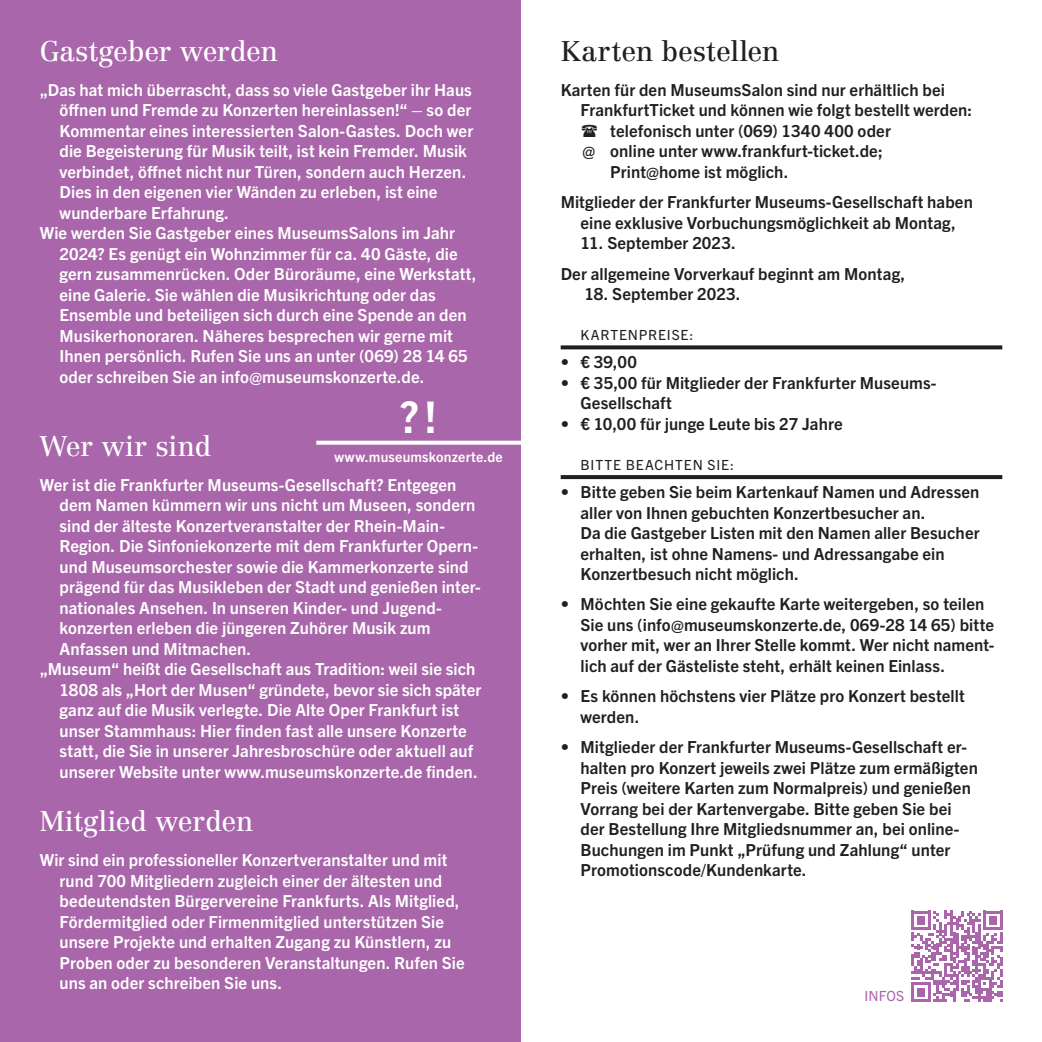
<style>
.page{position:relative;width:1042px;height:1042px;background:#fff}
.page>*{position:absolute;margin:0;border:0;box-sizing:border-box;transform-origin:0 0}
.t1{font:700 43.75px "Trade Gothic Next LT Pro";color:#fff}
.t2{font:28px "Centennial LT Std";letter-spacing:-.01em;color:#fff}
.t3{font:28px "Centennial LT Std";color:#231f20}
.t4{font:700 16.62px/20.5px "Trade Gothic Next LT Pro";letter-spacing:.005em;color:#fff}
.t5{font:700 16.62px/20.5px "Trade Gothic Next LT Pro";letter-spacing:.005em;color:#231f20}
.t6{font:14px "Trade Gothic Next LT Pro";letter-spacing:.06em;color:#231f20}
.t7{font:700 14px "Trade Gothic Next LT Pro";letter-spacing:.01em;color:#fff}
.t8{font:14px "Trade Gothic Next LT Pro";color:#a966aa}
</style>
<div class="page">
<div style="left:0;top:0;width:521px;height:1042px;background:#a966aa"></div>
<svg style="left:561px;top:345px;width:441px;height:4px;background:#383435"></svg>
<svg style="left:561px;top:475px;width:441px;height:4px;background:#272324"></svg>
<svg style="left:911px;top:911px;width:91px;height:91px"></svg>
<svg style="left:316px;top:441px;width:205px;height:4px"></svg>
<h2 class="t2" style="left:40px;top:34px;width:240px">Gastgeber werden</h2>
<p class="t4" style="left:40px;top:78px;width:434px">„Das hat mich überrascht, dass so viele Gastgeber ihr Haus</p>
<p class="t4" style="left:60px;top:99px;width:413px">öffnen und Fremde zu Konzerten hereinlassen!“ – so der</p>
<p class="t4" style="left:60px;top:119px;width:415px">Kommentar eines interessierten Salon-Gastes. Doch wer</p>
<p class="t4" style="left:60px;top:140px;width:409px">die Begeisterung für Musik teilt, ist kein Fremder. Musik</p>
<p class="t4" style="left:60px;top:160px;width:408px">verbindet, öffnet nicht nur Türen, sondern auch Herzen.</p>
<p class="t4" style="left:60px;top:181px;width:379px">Dies in den eigenen vier Wänden zu erleben, ist eine</p>
<p class="t4" style="left:60px;top:201px;width:171px">wunderbare Erfahrung.</p>
<p class="t4" style="left:40px;top:222px;width:417px">Wie werden Sie Gastgeber eines MuseumsSalons im Jahr</p>
<p class="t4" style="left:60px;top:242px;width:400px">2024? Es genügt ein Wohnzimmer für ca. 40 Gäste, die</p>
<p class="t4" style="left:60px;top:263px;width:418px">gern zusammenrücken. Oder Büroräume, eine Werkstatt,</p>
<p class="t4" style="left:60px;top:283px;width:378px">eine Galerie. Sie wählen die Musikrichtung oder das</p>
<p class="t4" style="left:60px;top:304px;width:409px">Ensemble und beteiligen sich durch eine Spende an den</p>
<p class="t4" style="left:60px;top:324px;width:395px">Musikerhonoraren. Näheres besprechen wir gerne mit</p>
<p class="t4" style="left:60px;top:345px;width:410px">Ihnen persönlich. Rufen Sie uns an unter (069) 28 14 65</p>
<p class="t4" style="left:60px;top:365px;width:366px">oder schreiben Sie an info@museumskonzerte.de.</p>
<h1 class="t1" style="left:400px;top:387px;width:38px">?!</h1>
<p class="t7" style="left:334px;top:447px;width:170px">www.museumskonzerte.de</p>
<h2 class="t2" style="left:40px;top:429px;width:173px">Wer wir sind</h2>
<p class="t4" style="left:40px;top:473px;width:418px">Wer ist die Frankfurter Museums-Gesellschaft? Entgegen</p>
<p class="t4" style="left:60px;top:494px;width:417px">dem Namen kümmern wir uns nicht um Museen, sondern</p>
<p class="t4" style="left:60px;top:514px;width:386px">sind der älteste Konzertveranstalter der Rhein-Main-</p>
<p class="t4" style="left:60px;top:535px;width:419px">Region. Die Sinfoniekonzerte mit dem Frankfurter Opern-</p>
<p class="t4" style="left:60px;top:555px;width:411px">und Museumsorchester sowie die Kammerkonzerte sind</p>
<p class="t4" style="left:60px;top:576px;width:423px">prägend für das Musikleben der Stadt und genießen inter-</p>
<p class="t4" style="left:60px;top:596px;width:384px">nationales Ansehen. In unseren Kinder- und Jugend-</p>
<p class="t4" style="left:60px;top:617px;width:372px">konzerten erleben die jüngeren Zuhörer Musik zum</p>
<p class="t4" style="left:60px;top:637px;width:193px">Anfassen und Mitmachen.</p>
<p class="t4" style="left:40px;top:658px;width:437px">„Museum“ heißt die Gesellschaft aus Tradition: weil sie sich</p>
<p class="t4" style="left:60px;top:678px;width:423px">1808 als „Hort der Musen“ gründete, bevor sie sich später</p>
<p class="t4" style="left:60px;top:699px;width:401px">ganz auf die Musik verlegte. Die Alte Oper Frankfurt ist</p>
<p class="t4" style="left:60px;top:719px;width:409px">unser Stammhaus: Hier finden fast alle unsere Konzerte</p>
<p class="t4" style="left:60px;top:740px;width:415px">statt, die Sie in unserer Jahresbroschüre oder aktuell auf</p>
<p class="t4" style="left:60px;top:760px;width:420px">unserer Website unter www.museumskonzerte.de finden.</p>
<h2 class="t2" style="left:40px;top:804px;width:215px">Mitglied werden</h2>
<p class="t4" style="left:60px;top:849px;width:407px;text-indent:-20px">Wir sind ein professioneller Konzertveranstalter und mit rund 700 Mitgliedern zugleich einer der ältesten und bedeutendsten Bürgervereine Frankfurts. Als Mitglied, Fördermitglied oder Firmenmitglied unterstützen Sie unsere Projekte und erhalten Zugang zu Künstlern, zu Proben oder zu besonderen Veranstaltungen. Rufen Sie uns an oder schreiben Sie uns.</p>
<h2 class="t3" style="left:561px;top:34px;width:220px">Karten bestellen</h2>
<p class="t5" style="left:561px;top:78px;width:386px">Karten für den MuseumsSalon sind nur erhältlich bei</p>
<p class="t5" style="left:580px;top:99px;width:393px">FrankfurtTicket und können wie folgt bestellt werden:</p>
<p class="t5" style="left:610px;top:119px;width:282px">telefonisch unter (069) 1340 400 oder</p>
<p class="t5" style="left:582px;top:140px;width:302px">@ online unter www.frankfurt-ticket.de;</p>
<p class="t5" style="left:610px;top:160px;width:180px">Print@home ist möglich.</p>
<p class="t5" style="left:561px;top:191px;width:414px;text-align:center">Mitglieder der Frankfurter Museums-Gesellschaft haben eine exklusive Vorbuchungsmöglichkeit ab Montag,</p>
<p class="t5" style="left:561px;top:227px;width:346px;line-height:30.4px;text-indent:20px">11. September 2023.<br>Der allgemeine Vorverkauf beginnt am Montag,</p>
<p class="t5" style="left:584px;top:283px;width:158px">18. September 2023.</p>
<p class="t6" style="left:580px;top:325px;width:114px">KARTENPREISE:</p>
<p class="t5" style="left:561px;top:351px;width:78px">• € 39,00</p>
<p class="t5" style="left:580px;top:371px;width:356px;text-indent:-20px">• € 35,00 für Mitglieder der Frankfurter Museums-<br>Gesellschaft</p>
<p class="t5" style="left:561px;top:412px;width:283px">• € 10,00 für junge Leute bis 27 Jahre</p>
<p class="t6" style="left:580px;top:455px;width:155px">BITTE BEACHTEN SIE:</p>
<p class="t5" style="left:580px;top:481px;width:400px;text-indent:-20px">• Bitte geben Sie beim Kartenkauf Namen und Adressen aller von Ihnen gebuchten Konzertbesucher an.<br>Da die Gastgeber Listen mit den Namen aller Besucher erhalten, ist ohne Namens- und Adressangabe ein Konzertbesuch nicht möglich.</p>
<p class="t5" style="left:580px;top:593px;width:415px;text-indent:-20px">• Möchten Sie eine gekaufte Karte weitergeben, so teilen Sie uns (info@museumskonzerte.de, 069-28 14 65) bitte vorher mit, wer an Ihrer Stelle kommt. Wer nicht nament&shy;lich auf der Gästeliste steht, erhält keinen Einlass.</p>
<p class="t5" style="left:580px;top:685px;width:386px;text-indent:-20px">• Es können höchstens vier Plätze pro Konzert bestellt werden.</p>
<p class="t5" style="left:580px;top:736px;width:399px;text-indent:-20px">• Mitglieder der Frankfurter Museums-Gesellschaft er&shy;halten pro Konzert jeweils zwei Plätze zum ermäßigten Preis (weitere Karten zum Normalpreis) und genießen Vorrang bei der Kartenvergabe. Bitte geben Sie bei der Bestellung Ihre Mitgliedsnummer an, bei online-Buchungen im Punkt „Prüfung und Zahlung“ unter Promotionscode/Kundenkarte.</p>
<p class="t8" style="left:864px;top:986px;width:41px">INFOS</p>
</div>
